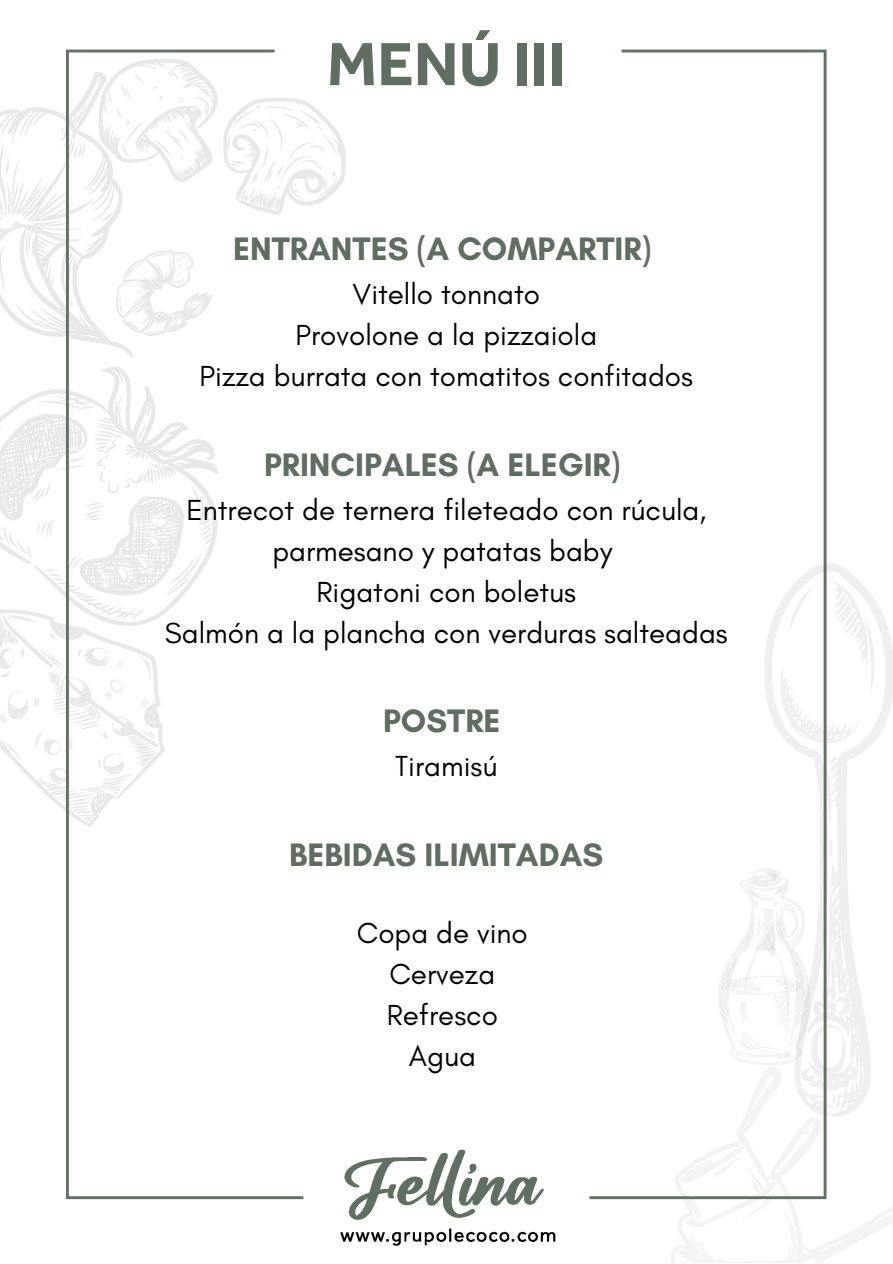
<style>
.page{position:relative;width:893px;height:1264px;background:#fff}
.page>*{position:absolute;margin:0;border:0;box-sizing:border-box;transform-origin:0 0}
.t1{font:700 63px "Effra";color:#606d61}
.t2{font:700 33px "Glacial Indifference";color:#606d61}
.t3{font:29.55px/41px "Glacial Indifference";color:#000;text-align:center}
.t4{font:29.55px "Glacial Indifference";color:#040403}
</style>
<div class="page">
<img style="left:0;top:49px;width:892px;height:1213px">
<p class="t1" style="left:327px;top:25px;width:241px">MENÚ III</p>
<p class="t2" style="left:233px;top:229px;width:419px">ENTRANTES (A COMPARTIR)</p>
<p class="t4" style="left:352px;top:276px;width:189px">Vitello tonnato</p>
<p class="t4" style="left:295px;top:317px;width:303px">Provolone a la pizzaiola</p>
<p class="t4" style="left:199px;top:358px;width:495px">Pizza burrata con tomatitos confitados</p>
<p class="t2" style="left:264px;top:444px;width:358px">PRINCIPALES (A ELEGIR)</p>
<p class="t3" style="left:186px;top:488px;width:521px">Entrecot de ternera fileteado con rúcula, parmesano y patatas baby</p>
<p class="t3" style="left:316px;top:570px;width:261px">Rigatoni con boletus</p>
<p class="t3" style="left:165px;top:611px;width:564px">Salmón a la plancha con verduras salteadas</p>
<p class="t2" style="left:383px;top:701px;width:119px">POSTRE</p>
<p class="t4" style="left:395px;top:748px;width:104px">Tiramisú</p>
<p class="t2" style="left:289px;top:834px;width:315px">BEBIDAS ILIMITADAS</p>
<p class="t4" style="left:357px;top:914px;width:173px">Copa de vino</p>
<p class="t4" style="left:389px;top:955px;width:107px">Cerveza</p>
<p class="t4" style="left:387px;top:996px;width:113px">Refresco</p>
<p class="t4" style="left:409px;top:1037px;width:69px">Agua</p>
</div>
